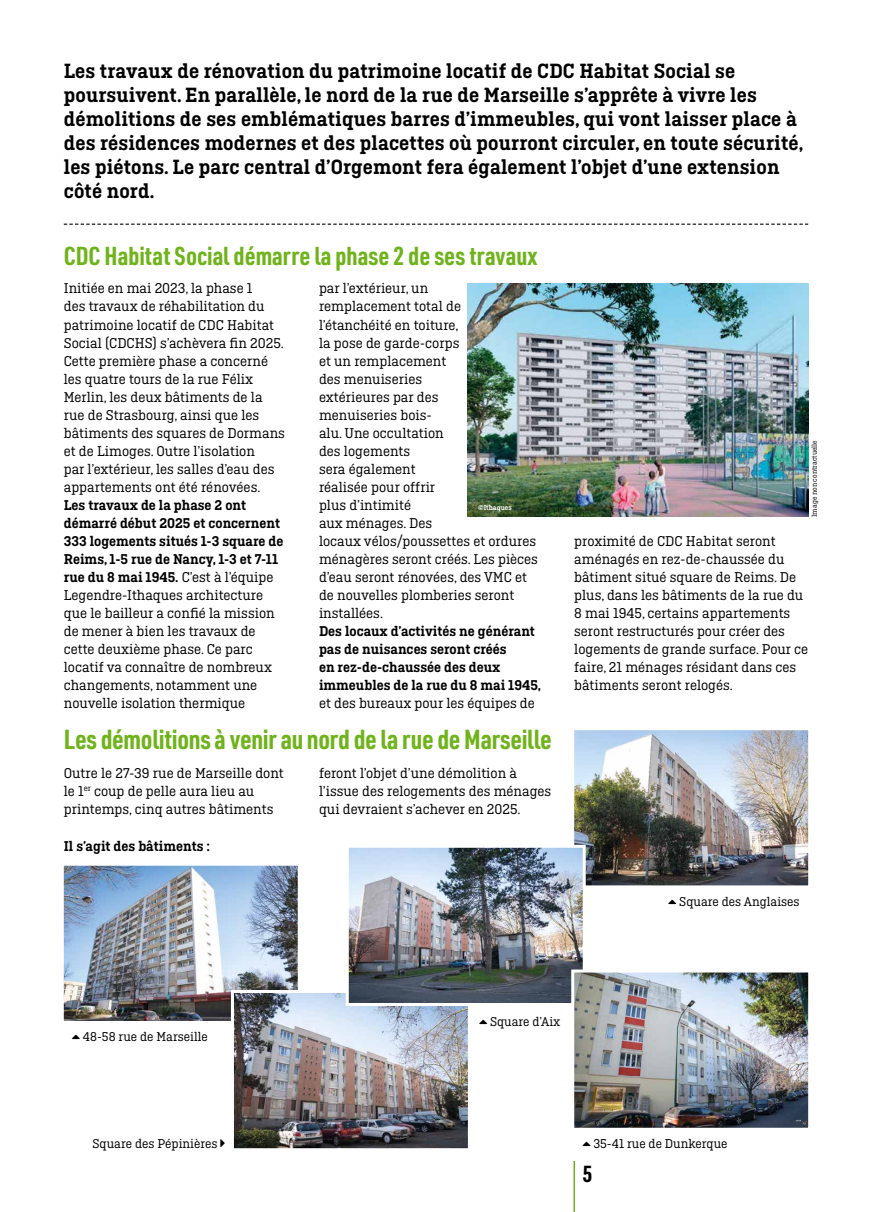
<style>
.page{position:relative;width:872px;height:1212px;background:#fff}
.page>*{position:absolute;margin:0;border:0;box-sizing:border-box;transform-origin:0 0}
.t1{font:700 27px "URWDIN Cond";letter-spacing:-.01em;color:#6fb31b}
.t2{font:700 25.5px "URWDIN Cond";color:#6fb31b}
.t3{font:700 22.8px "URWDIN Cond";color:#000}
.t4{font:600 21.75px/24px "Ciutadella Slab W04";letter-spacing:.005em;color:#000}
.t5{font:15px/18px "Ciutadella Slab W04";color:#000}
.t6{font:600 15px/18px "Ciutadella Slab W04";color:#000}
.t7{font:13.5px "Ciutadella Slab W04";color:#000}
.t8{font:7.5px "Ciutadella Slab W04";color:#000}
.t9{font:600 7.5px "Ciutadella Slab W04";color:#fff}
.s1{font-weight:600}
</style>
<div class="page">
<hr style="left:573px;top:1161px;width:2px;height:51px;background:#6fb31b">
<svg style="left:64px;top:224px;width:744px;height:1px"></svg>
<img style="left:468px;top:283px;width:340px;height:234px">
<img style="left:63px;top:730px;width:746px;height:419px">
<p class="t4" style="left:64px;top:59px;width:741px">Les travaux de rénovation du patrimoine locatif de CDC Habitat Social se poursuivent. En parallèle, le nord de la rue de Marseille s’apprête à vivre les démolitions de ses emblématiques barres d’immeubles, qui vont laisser place à des résidences modernes et des placettes où pourront circuler, en toute sécurité, les piétons. Le parc central d’Orgemont fera également l’objet d’une extension côté nord.</p>
<h2 class="t2" style="left:64px;top:238px;width:475px">CDC Habitat Social démarre la phase 2 de ses travaux</h2>
<p class="t5" style="left:64px;top:280px;width:223px">Initiée en mai 2023, la phase 1<br>des travaux de réhabilitation du patrimoine locatif de CDC Habitat<br>Social (CDCHS) s’achèvera fin 2025.<br>Cette première phase a concerné les quatre tours de la rue Félix<br>Merlin, les deux bâtiments de la rue de Strasbourg, ainsi que les bâtiments des squares de Dormans et de Limoges. Outre l’isolation<br>par l’extérieur, les salles d’eau des appartements ont été rénovées.</p>
<p class="t5" style="left:64px;top:496px;width:221px"><span class="s1">Les travaux de la phase 2 ont démarré début 2025 et concernent<br>333 logements situés 1-3 square de<br>Reims, 1-5 rue de Nancy, 1-3 et 7-11 rue du 8 mai 1945.</span> C’est à l’équipe<br>Legendre-Ithaques architecture que le bailleur a confié la mission de mener à bien les travaux de cette deuxième phase. Ce parc locatif va connaître de nombreux changements, notamment une nouvelle isolation thermique</p>
<p class="t5" style="left:319px;top:280px;width:220px">par l’extérieur, un<br>remplacement total de<br>l’étanchéité en toiture,<br>la pose de garde-corps<br>et un remplacement<br>des menuiseries<br>extérieures par des<br>menuiseries bois-<br>alu. Une occultation<br>des logements<br>sera également<br>réalisée pour offrir<br>plus d’intimité<br>aux ménages. Des<br>locaux vélos/poussettes et ordures ménagères seront créés. Les pièces d’eau seront rénovées, des VMC et de nouvelles plomberies seront installées.</p>
<p class="t6" style="left:319px;top:622px;width:224px">Des locaux d’activités ne générant pas de nuisances seront créés<br>en rez-de-chaussée des deux immeubles de la rue du 8 mai 1945,</p>
<p class="t5" style="left:319px;top:694px;width:217px">et des bureaux pour les équipes de</p>
<p class="t9" style="left:478px;top:503px;width:35px">©Ithaques</p>
<h1 class="t1" style="left:64px;top:721px;width:489px">Les démolitions à venir au nord de la rue de Marseille</h1>
<p class="t5" style="left:64px;top:764px;width:221px">Outre le 27-39 rue de Marseille dont le 1<sup>er</sup> coup de pelle aura lieu au printemps, cinq autres bâtiments</p>
<p class="t5" style="left:319px;top:764px;width:234px">feront l’objet d’une démolition à l’issue des relogements des ménages qui devraient s’achever en 2025.</p>
<p class="t6" style="left:64px;top:837px;width:148px">Il s’agit des bâtiments :</p>
<p class="t8" style="left:810px;top:517px;width:78px;rotate:-90deg">Image non contractuelle</p>
<p class="t5" style="left:574px;top:532px;width:235px">proximité de CDC Habitat seront aménagés en rez-de-chaussée du bâtiment situé square de Reims. De plus, dans les bâtiments de la rue du 8 mai 1945, certains appartements seront restructurés pour créer des logements de grande surface. Pour ce faire, 21 ménages résidant dans ces bâtiments seront relogés.</p>
<p class="t7" style="left:668px;top:894px;width:133px">➢ Square des Anglaises</p>
<p class="t7" style="left:72px;top:1029px;width:137px">➢ 48-58 rue de Marseille</p>
<p class="t7" style="left:479px;top:1014px;width:82px">➢ Square d’Aix</p>
<p class="t7" style="left:92px;top:1136px;width:126px">Square des Pépinières</p>
<p class="t7" style="left:583px;top:1136px;width:146px">➢ 35-41 rue de Dunkerque</p>
<h3 class="t3" style="left:583px;top:1159px;width:11px">5</h3>
</div>
